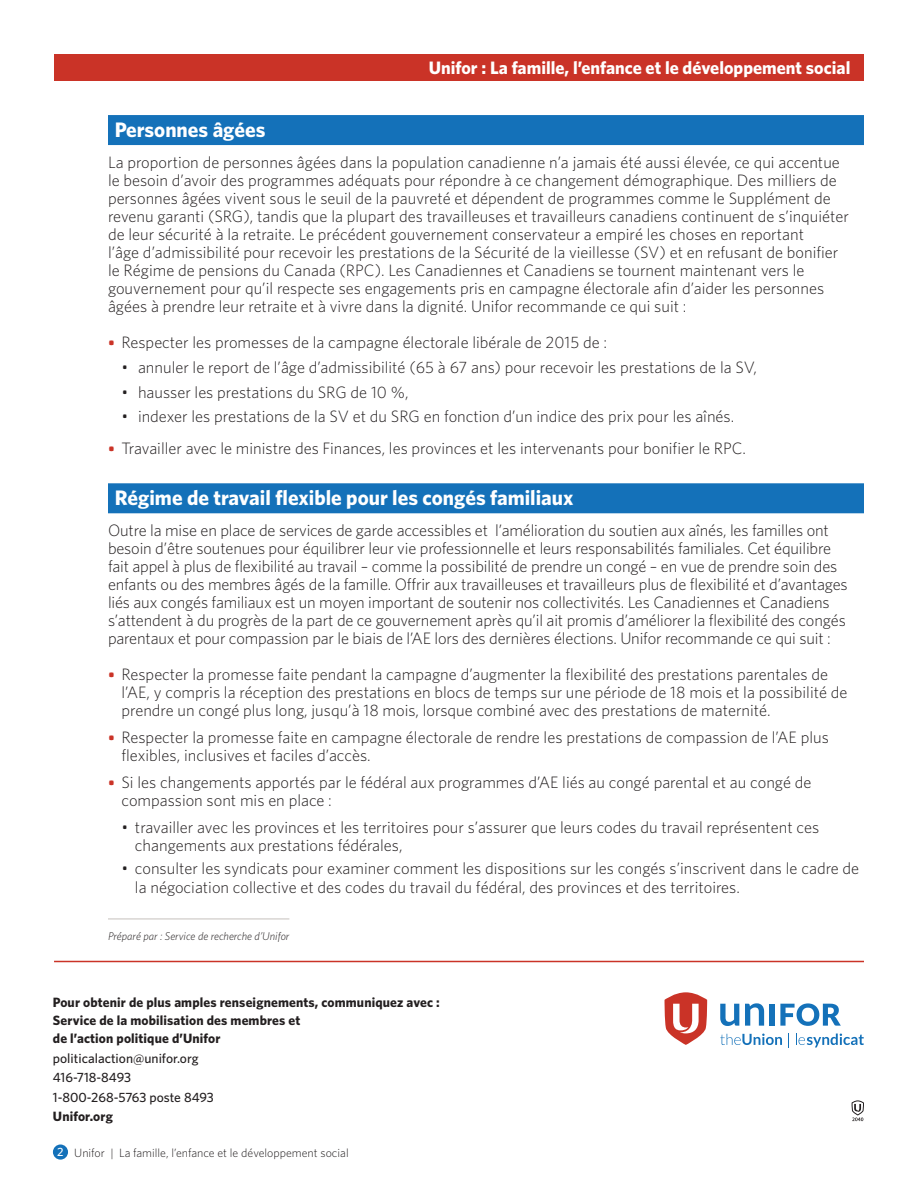
<style>
.page{position:relative;width:918px;height:1188px;background:#fff}
.page>*{position:absolute;margin:0;border:0;box-sizing:border-box;transform-origin:0 0}
.t1{font:700 21px "Whitney";color:#fff}
.t2{font:700 18px "Whitney";color:#fff}
.t3{font:300 16.5px/18px "Whitney";color:#231f20}
.t4{font:700 13.5px/18px "Whitney";letter-spacing:.01em;color:#231f20}
.t5{font:500 13.5px/19.5px "Whitney";color:#231f20}
.t6{font:300 12px "Whitney";color:#231f20}
.t7{font:italic 300 11.25px "Whitney";color:#231f20}
.s1{font-weight:600;font-size:15px;color:#ca3327}
.s2{font-weight:500;color:#fff}
.s3{font-size:11.7px}
</style>
<div class="page">
<div style="left:53px;top:1144px;width:15px;height:16px;background:#1471b9;border-radius:50%"></div>
<svg style="left:665px;top:992px;width:42px;height:53px"></svg>
<svg style="left:720px;top:1004px;width:19px;height:22px"></svg>
<svg style="left:745px;top:1003px;width:19px;height:23px"></svg>
<svg style="left:780px;top:1003px;width:61px;height:23px"></svg>
<div style="left:770px;top:1004px;width:5px;height:22px;background:#1471b9"></div>
<svg style="left:796px;top:1034px;width:68px;height:13px"></svg>
<svg style="left:720px;top:1034px;width:62px;height:11px"></svg>
<svg style="left:788px;top:1033px;width:1px;height:15px"></svg>
<hr style="left:54px;top:961px;width:810px;height:1px;background:#ca3327">
<div style="left:54px;top:54px;width:810px;height:27px;background:#ca3327"></div>
<div style="left:108px;top:115px;width:756px;height:30px;background:#1471b9"></div>
<div style="left:108px;top:483px;width:756px;height:30px;background:#1471b9"></div>
<hr style="left:108px;top:918px;width:181px;height:2px;background:#d9d5d2">
<svg style="left:852px;top:1101px;width:12px;height:20px"></svg>
<p class="t2" style="left:429px;top:57px;width:423px">Unifor : La famille, l’enfance et le développement social</p>
<p class="t1" style="left:115px;top:117px;width:152px">Personnes âgées</p>
<p class="t3" style="left:108px;top:153px;width:742px">La proportion de personnes âgées dans la population canadienne n’a jamais été aussi élevée, ce qui accentue le besoin d’avoir des programmes adéquats pour répondre à ce changement démographique. Des milliers de personnes âgées vivent sous le seuil de la pauvreté et dépendent de programmes comme le Supplément de revenu garanti (SRG), tandis que la plupart des travailleuses et travailleurs canadiens continuent de s’inquiéter de leur sécurité à la retraite. Le précédent gouvernement conservateur a empiré les choses en reportant<br>l’âge d’admissibilité pour recevoir les prestations de la Sécurité de la vieillesse (SV) et en refusant de bonifier le Régime de pensions du Canada (RPC). Les Canadiennes et Canadiens se tournent maintenant vers le gouvernement pour qu’il respecte ses engagements pris en campagne électorale afin d’aider les personnes âgées à prendre leur retraite et à vivre dans la dignité. Unifor recommande ce qui suit :</p>
<p class="t3" style="left:108px;top:333px;width:501px"><span class="s1">•</span> Respecter les promesses de la campagne électorale libérale de 2015 de :</p>
<p class="t3" style="left:122px;top:358px;width:637px">• annuler le report de l’âge d’admissibilité (65 à 67 ans) pour recevoir les prestations de la SV,</p>
<p class="t3" style="left:122px;top:383px;width:289px">• hausser les prestations du SRG de 10 %,</p>
<p class="t3" style="left:122px;top:407px;width:614px">• indexer les prestations de la SV et du SRG en fonction d’un indice des prix pour les aînés.</p>
<p class="t3" style="left:108px;top:439px;width:640px"><span class="s1">•</span> Travailler avec le ministre des Finances, les provinces et les intervenants pour bonifier le RPC.</p>
<p class="t1" style="left:115px;top:485px;width:460px">Régime de travail flexible pour les congés familiaux</p>
<p class="t3" style="left:108px;top:521px;width:741px">Outre la mise en place de services de garde accessibles et l’amélioration du soutien aux aînés, les familles ont besoin d’être soutenues pour équilibrer leur vie professionnelle et leurs responsabilités familiales. Cet équilibre fait appel à plus de flexibilité au travail – comme la possibilité de prendre un congé – en vue de prendre soin des enfants ou des membres âgés de la famille. Offrir aux travailleuses et travailleurs plus de flexibilité et d’avantages liés aux congés familiaux est un moyen important de soutenir nos collectivités. Les Canadiennes et Canadiens s’attendent à du progrès de la part de ce gouvernement après qu’il ait promis d’améliorer la flexibilité des congés parentaux et pour compassion par le biais de l’AE lors des dernières élections. Unifor recommande ce qui suit :</p>
<p class="t3" style="left:122px;top:665px;width:728px;text-indent:-14px"><span class="s1">•</span> Respecter la promesse faite pendant la campagne d’augmenter la flexibilité des prestations parentales de l’AE, y compris la réception des prestations en blocs de temps sur une période de 18 mois et la possibilité de prendre un congé plus long, jusqu’à 18 mois, lorsque combiné avec des prestations de maternité.</p>
<p class="t3" style="left:122px;top:728px;width:709px;text-indent:-14px"><span class="s1">•</span> Respecter la promesse faite en campagne électorale de rendre les prestations de compassion de l’AE plus flexibles, inclusives et faciles d’accès.</p>
<p class="t3" style="left:122px;top:773px;width:692px;text-indent:-14px"><span class="s1">•</span> Si les changements apportés par le fédéral aux programmes d’AE liés au congé parental et au congé de compassion sont mis en place :</p>
<p class="t3" style="left:135px;top:818px;width:686px;text-indent:-13px">• travailler avec les provinces et les territoires pour s’assurer que leurs codes du travail représentent ces changements aux prestations fédérales,</p>
<p class="t3" style="left:135px;top:858px;width:726px;line-height:19.5px;text-indent:-13px">• consulter les syndicats pour examiner comment les dispositions sur les congés s’inscrivent dans le cadre de la négociation collective et des codes du travail du fédéral, des provinces et des territoires.</p>
<p class="t7" style="left:108px;top:929px;width:183px">Préparé par : Service de recherche d’Unifor</p>
<p class="t4" style="left:53px;top:993px;width:388px">Pour obtenir de plus amples renseignements, communiquez avec :<br>Service de la mobilisation des membres et<br>de l’action politique d’Unifor</p>
<p class="t5" style="left:53px;top:1048px;width:162px">politicalaction@unifor.org<br>416-718-8493<br>1-800-268-5763 poste 8493</p>
<p class="t4" style="left:53px;top:1107px;width:61px">Unifor.org</p>
<p class="t6" style="left:57px;top:1146px;width:293px"><span class="s2">2</span> Unifor <span class="s3">|</span> La famille, l’enfance et le développement social</p>
</div>
